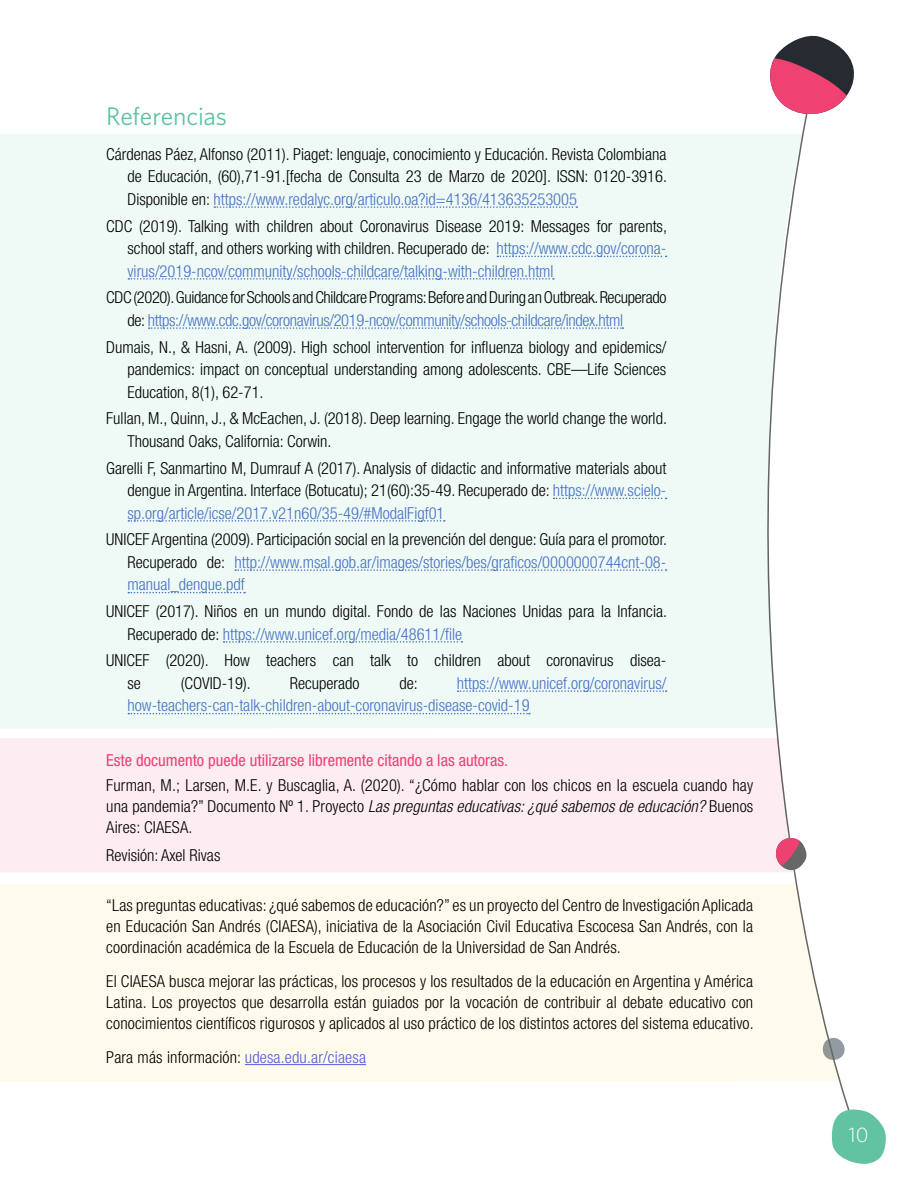
<style>
.page{position:relative;width:918px;height:1188px;background:#fff}
.page>*{position:absolute;margin:0;border:0;box-sizing:border-box;transform-origin:0 0}
.t1{font:25.5px "Whitney";letter-spacing:-.01em;color:#60c2a3}
.t2{font:300 21px "Whitney";color:#fff}
.t3{font:300 condensed 16.5px/22.5px "Helvetica Neue LT Std";color:#000;text-align:justify}
.t4{font:300 condensed 16.5px/22.5px "Helvetica Neue LT Std";letter-spacing:-.02em;color:#000}
.t5{font:300 condensed 16.5px/22.5px "Helvetica Neue LT Std";color:#4472c4}
.t6{font:condensed 16.5px "Helvetica Neue LT Std";color:#ef4072}
.s1{color:#4472c4}
.s2{font-style:italic}
.s3{color:#4f5cd6}
</style>
<div class="page">
<svg style="left:770px;top:35px;width:84px;height:82px"></svg>
<svg style="left:831px;top:1105px;width:55px;height:59px"></svg>
<div style="left:0;top:738px;width:793px;height:134px;background:#fdecf1"></div>
<div style="left:0;top:884px;width:840px;height:198px;background:#fffbec"></div>
<svg style="left:774px;top:837px;width:33px;height:33px"></svg>
<hr style="left:245px;top:1064px;width:121px;height:1px;background:#4f5cd6">
<div style="left:0;top:134px;width:803px;height:595px;background:#eff9f6"></div>
<svg style="left:214px;top:206px;width:363px;height:2px"></svg>
<svg style="left:497px;top:256px;width:170px;height:1px"></svg>
<svg style="left:128px;top:278px;width:426px;height:2px"></svg>
<svg style="left:149px;top:327px;width:474px;height:2px"></svg>
<svg style="left:554px;top:498px;width:113px;height:1px"></svg>
<svg style="left:128px;top:520px;width:317px;height:2px"></svg>
<svg style="left:235px;top:569px;width:432px;height:2px"></svg>
<svg style="left:128px;top:592px;width:117px;height:1px"></svg>
<svg style="left:224px;top:641px;width:238px;height:2px"></svg>
<svg style="left:458px;top:690px;width:209px;height:2px"></svg>
<svg style="left:128px;top:713px;width:402px;height:1px"></svg>
<h1 class="t1" style="left:106px;top:101px;width:122px">Referencias</h1>
<p class="t3" style="left:128px;top:143px;width:541px;text-indent:-21px">Cárdenas Páez, Alfonso (2011). Piaget: lenguaje, conocimiento y Educación. Revista Colombiana de Educación, (60),71-91.[fecha de Consulta 23 de Marzo de 2020]. ISSN: 0120-3916.<br>Disponible en: <span class="s1">https://www.redalyc.org/articulo.oa?id=4136/413635253005</span></p>
<p class="t3" style="left:128px;top:214px;width:541px;text-indent:-21px">CDC (2019). Talking with children about Coronavirus Disease 2019: Messages for parents, school staff, and others working with children. Recuperado de: <span class="s1">https://www.cdc.gov/corona&shy;virus/2019-ncov/community/schools-childcare/talking-with-children.html</span></p>
<p class="t4" style="left:128px;top:286px;width:540px;text-indent:-21px">CDC (2020). Guidance for Schools and Childcare Programs: Before and During an Outbreak. Recuperado de: <span class="s1">https://www.cdc.gov/coronavirus/2019-ncov/community/schools-childcare/index.html</span></p>
<p class="t3" style="left:128px;top:335px;width:540px;text-indent:-21px">Dumais, N., &amp; Hasni, A. (2009). High school intervention for influenza biology and epidemics/ pandemics: impact on conceptual understanding among adolescents. CBE—Life Sciences Education, 8(1), 62-71.</p>
<p class="t3" style="left:128px;top:407px;width:541px;text-indent:-21px">Fullan, M., Quinn, J., &amp; McEachen, J. (2018). Deep learning. Engage the world change the world.<br>Thousand Oaks, California: Corwin.</p>
<p class="t3" style="left:128px;top:456px;width:540px;text-indent:-21px">Garelli F, Sanmartino M, Dumrauf A (2017). Analysis of didactic and informative materials about dengue in Argentina. Interface (Botucatu); 21(60):35-49. Recuperado de: <span class="s1">https://www.scielo&shy;sp.org/article/icse/2017.v21n60/35-49/#ModalFigf01</span></p>
<p class="t3" style="left:128px;top:528px;width:541px;text-indent:-21px">UNICEF Argentina (2009). Participación social en la prevención del dengue: Guía para el promotor.<br>Recuperado de: <span class="s1">http://www.msal.gob.ar/images/stories/bes/graficos/0000000744cnt-08- manual_dengue.pdf</span></p>
<p class="t3" style="left:128px;top:600px;width:541px;text-indent:-21px">UNICEF (2017). Niños en un mundo digital. Fondo de las Naciones Unidas para la Infancia.<br>Recuperado de: <span class="s1">https://www.unicef.org/media/48611/file</span></p>
<p class="t3" style="left:128px;top:649px;width:540px;text-indent:-21px">UNICEF (2020). How teachers can talk to children about coronavirus disea&shy;se</p>
<p class="t5" style="left:128px;top:672px;width:540px;text-indent:329px">https://www.unicef.org/coronavirus/ how-teachers-can-talk-children-about-coronavirus-disease-covid-19</p>
<p class="t3" style="left:181px;top:672px;width:71px">(COVID-19).</p>
<p class="t3" style="left:290px;top:672px;width:71px">Recuperado</p>
<p class="t3" style="left:399px;top:672px;width:20px">de:</p>
<p class="t6" style="left:106px;top:751px;width:403px">Este documento puede utilizarse libremente citando a las autoras.</p>
<p class="t3" style="left:106px;top:775px;width:648px;line-height:21px">Furman, M.; Larsen, M.E. y Buscaglia, A. (2020). “¿Cómo hablar con los chicos en la escuela cuando hay una pandemia?” Documento Nº 1. Proyecto <span class="s2">Las preguntas educativas: ¿qué sabemos de educación?</span> Buenos Aires: CIAESA.</p>
<p class="t3" style="left:106px;top:844px;width:116px">Revisión: Axel Rivas</p>
<p class="t3" style="left:106px;top:895px;width:648px;line-height:21px">“Las preguntas educativas: ¿qué sabemos de educación?” es un proyecto del Centro de Investigación Aplicada en Educación San Andrés (CIAESA), iniciativa de la Asociación Civil Educativa Escocesa San Andrés, con la coordinación académica de la Escuela de Educación de la Universidad de San Andrés.</p>
<p class="t3" style="left:106px;top:971px;width:649px;line-height:21px">El CIAESA busca mejorar las prácticas, los procesos y los resultados de la educación en Argentina y América Latina. Los proyectos que desarrolla están guiados por la vocación de contribuir al debate educativo con conocimientos científicos rigurosos y aplicados al uso práctico de los distintos actores del sistema educativo.</p>
<p class="t3" style="left:106px;top:1046px;width:261px">Para más información: <span class="s3">udesa.edu.ar/ciaesa</span></p>
<p class="t2" style="left:849px;top:1122px;width:22px">10</p>
</div>
